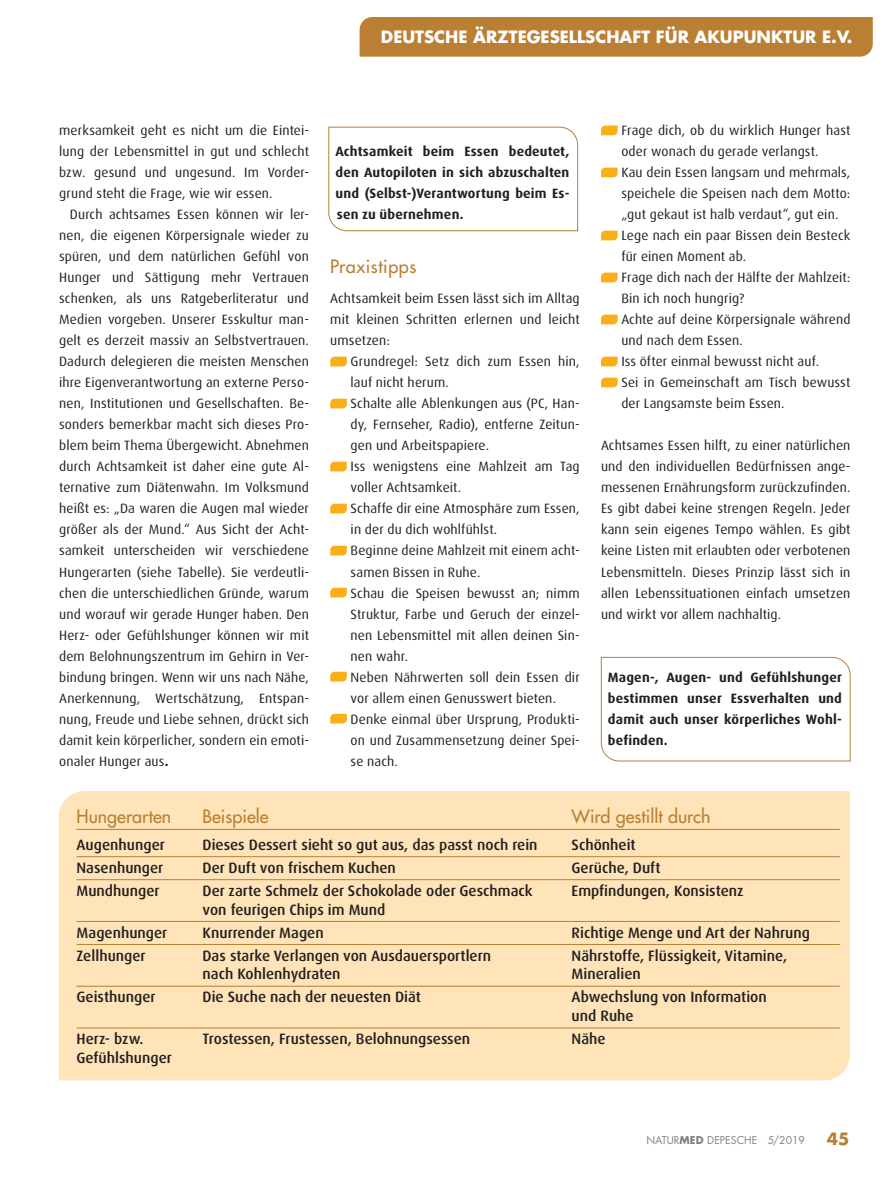
<style>
.page{position:relative;width:893px;height:1191px;background:#fff}
.page>*{position:absolute;margin:0;border:0;box-sizing:border-box;transform-origin:0 0}
.NM-Kasten{font:500 18px "Futura LT Pro";color:#ba7f32}
._00-NM-U3{font:500 18px "Futura LT Pro";letter-spacing:.03em;color:#ba7f32}
.NM-Rubrik-links{font:700 16.5px "Futura Std";color:#fff}
.t1{font:700 16.5px "Futura Std";color:#ba7f32}
.NM-Kasten-2{font:500 15px/18.8px "Dax OT";color:#231f20}
._03-NM-Fliess-ohneEi{font:13.5px/21px "Dax OT";letter-spacing:.01em;color:#231f20}
._03-NM-Fliess-einzug{font:13.5px/21px "Dax OT";letter-spacing:.01em;color:#231f20;text-align:justify}
._03-NM-Fliess-einzug-2{font:700 13.5px/21px "Dax OT";letter-spacing:.015em;color:#231f20;text-align:justify}
.t2{font:10.5px "Futura Std";color:#808285}
.s1{font-weight:700}
</style>
<div class="page">
<svg style="left:601px;top:126px;width:17px;height:9px"></svg>
<svg style="left:601px;top:168px;width:17px;height:9px"></svg>
<svg style="left:601px;top:231px;width:17px;height:9px"></svg>
<svg style="left:601px;top:273px;width:17px;height:9px"></svg>
<svg style="left:601px;top:315px;width:17px;height:9px"></svg>
<svg style="left:601px;top:357px;width:17px;height:9px"></svg>
<svg style="left:601px;top:378px;width:17px;height:9px"></svg>
<svg style="left:330px;top:357px;width:17px;height:9px"></svg>
<svg style="left:330px;top:399px;width:17px;height:9px"></svg>
<svg style="left:330px;top:462px;width:17px;height:9px"></svg>
<svg style="left:330px;top:504px;width:17px;height:9px"></svg>
<svg style="left:330px;top:546px;width:17px;height:9px"></svg>
<svg style="left:330px;top:588px;width:17px;height:9px"></svg>
<svg style="left:330px;top:672px;width:17px;height:9px"></svg>
<svg style="left:330px;top:714px;width:17px;height:9px"></svg>
<div style="left:360px;top:17px;width:513px;height:40px;background:#ba7f32"></div>
<svg style="left:328px;top:127px;width:250px;height:104px"></svg>
<div style="left:59px;top:791px;width:791px;height:289px;background:#fee4b8"></div>
<hr style="left:77px;top:829px;width:763px;height:1px;background:#ba7f32">
<hr style="left:77px;top:856px;width:763px;height:1px;background:#ba7f32">
<hr style="left:77px;top:879px;width:763px;height:1px;background:#ba7f32">
<hr style="left:77px;top:921px;width:763px;height:1px;background:#ba7f32">
<hr style="left:77px;top:944px;width:763px;height:1px;background:#ba7f32">
<hr style="left:77px;top:985px;width:763px;height:1px;background:#ba7f32">
<hr style="left:77px;top:1027px;width:763px;height:1px;background:#ba7f32">
<svg style="left:601px;top:657px;width:250px;height:104px"></svg>
<p class="NM-Rubrik-links" style="left:381px;top:25px;width:473px">DEUTSCHE ÄRZTEGESELLSCHAFT FÜR AKUPUNKTUR E.V.</p>
<p class="_03-NM-Fliess-einzug" style="left:59px;top:120px;width:251px">merksamkeit geht es nicht um die Eintei&shy;lung der Lebensmittel in gut und schlecht bzw. gesund und ungesund. Im Vorder&shy;grund steht die Frage, wie wir essen.</p>
<p class="_03-NM-Fliess-einzug" style="left:59px;top:204px;width:251px;text-indent:11px">Durch achtsames Essen können wir ler&shy;nen, die eigenen Körpersignale wieder zu spüren, und dem natürlichen Gefühl von Hunger und Sättigung mehr Vertrauen schenken, als uns Ratgeberliteratur und Medien vorgeben. Unserer Esskultur man&shy;gelt es derzeit massiv an Selbstvertrauen.<br>Dadurch delegieren die meisten Menschen ihre Eigenverantwortung an externe Perso&shy;nen, Institutionen und Gesellschaften. Be&shy;sonders bemerkbar macht sich dieses Pro&shy;blem beim Thema Übergewicht. Abnehmen durch Achtsamkeit ist daher eine gute Al&shy;ternative zum Diätenwahn. Im Volksmund heißt es: „Da waren die Augen mal wieder größer als der Mund.“ Aus Sicht der Acht&shy;samkeit unterscheiden wir verschiedene Hungerarten (siehe Tabelle). Sie verdeutli&shy;chen die unterschiedlichen Gründe, warum und worauf wir gerade Hunger haben. Den Herz- oder Gefühlshunger können wir mit dem Belohnungszentrum im Gehirn in Ver&shy;bindung bringen. Wenn wir uns nach Nähe, Anerkennung, Wertschätzung, Entspan&shy;nung, Freude und Liebe sehnen, drückt sich damit kein körperlicher, sondern ein emoti&shy;onaler Hunger aus<span class="s1">.</span></p>
<p class="_03-NM-Fliess-einzug-2" style="left:335px;top:141px;width:236px">Achtsamkeit beim Essen bedeutet, den Autopiloten in sich abzuschalten und (Selbst-)Verantwortung beim Es&shy;sen zu übernehmen.</p>
<p class="_00-NM-U3" style="left:330px;top:253px;width:88px">Praxistipps</p>
<p class="_03-NM-Fliess-ohneEi" style="left:330px;top:288px;width:251px;text-align:justify">Achtsamkeit beim Essen lässt sich im Alltag mit kleinen Schritten erlernen und leicht umsetzen:</p>
<p class="_03-NM-Fliess-ohneEi" style="left:351px;top:351px;width:231px">Grundregel: Setz dich zum Essen hin, lauf nicht herum.</p>
<p class="_03-NM-Fliess-ohneEi" style="left:351px;top:393px;width:231px;text-align:justify">Schalte alle Ablenkungen aus (PC, Han&shy;dy, Fernseher, Radio), entferne Zeitun&shy;gen und Arbeitspapiere.</p>
<p class="_03-NM-Fliess-ohneEi" style="left:351px;top:456px;width:231px">Iss wenigstens eine Mahlzeit am Tag voller Achtsamkeit.</p>
<p class="_03-NM-Fliess-ohneEi" style="left:351px;top:498px;width:231px">Schaffe dir eine Atmosphäre zum Essen, in der du dich wohlfühlst.</p>
<p class="_03-NM-Fliess-ohneEi" style="left:351px;top:540px;width:231px">Beginne deine Mahlzeit mit einem acht&shy;samen Bissen in Ruhe.</p>
<p class="_03-NM-Fliess-ohneEi" style="left:351px;top:582px;width:231px;text-align:justify">Schau die Speisen bewusst an; nimm Struktur, Farbe und Geruch der einzel&shy;nen Lebensmittel mit allen deinen Sin&shy;nen wahr.</p>
<p class="_03-NM-Fliess-ohneEi" style="left:351px;top:666px;width:231px">Neben Nährwerten soll dein Essen dir vor allem einen Genusswert bieten.</p>
<p class="_03-NM-Fliess-ohneEi" style="left:351px;top:708px;width:231px;text-align:justify">Denke einmal über Ursprung, Produkti&shy;on und Zusammensetzung deiner Spei&shy;se nach.</p>
<p class="_03-NM-Fliess-ohneEi" style="left:621px;top:120px;width:231px">Frage dich, ob du wirklich Hunger hast oder wonach du gerade verlangst.</p>
<p class="_03-NM-Fliess-ohneEi" style="left:621px;top:162px;width:231px;text-align:justify">Kau dein Essen langsam und mehrmals, speichele die Speisen nach dem Motto: „gut gekaut ist halb verdaut“, gut ein.</p>
<p class="_03-NM-Fliess-ohneEi" style="left:621px;top:225px;width:231px">Lege nach ein paar Bissen dein Besteck für einen Moment ab.</p>
<p class="_03-NM-Fliess-ohneEi" style="left:621px;top:267px;width:231px">Frage dich nach der Hälfte der Mahlzeit:<br>Bin ich noch hungrig?</p>
<p class="_03-NM-Fliess-ohneEi" style="left:621px;top:309px;width:231px">Achte auf deine Körpersignale während und nach dem Essen.</p>
<p class="_03-NM-Fliess-ohneEi" style="left:621px;top:351px;width:199px">Iss öfter einmal bewusst nicht auf.</p>
<p class="_03-NM-Fliess-ohneEi" style="left:621px;top:372px;width:231px">Sei in Gemeinschaft am Tisch bewusst der Langsamste beim Essen.</p>
<p class="_03-NM-Fliess-ohneEi" style="left:601px;top:435px;width:251px;text-align:justify">Achtsames Essen hilft, zu einer natürlichen und den individuellen Bedürfnissen ange&shy;messenen Ernährungsform zurückzufinden.<br>Es gibt dabei keine strengen Regeln. Jeder kann sein eigenes Tempo wählen. Es gibt keine Listen mit erlaubten oder verbotenen Lebensmitteln. Dieses Prinzip lässt sich in allen Lebenssituationen einfach umsetzen und wirkt vor allem nachhaltig.</p>
<p class="_03-NM-Fliess-einzug-2" style="left:608px;top:666px;width:236px">Magen-, Augen- und Gefühlshunger bestimmen unser Essverhalten und damit auch unser körperliches Wohl&shy;befinden.</p>
<p class="NM-Kasten" style="left:77px;top:802px;width:96px">Hungerarten</p>
<p class="NM-Kasten" style="left:203px;top:802px;width:68px">Beispiele</p>
<p class="NM-Kasten" style="left:572px;top:802px;width:140px">Wird gestillt durch</p>
<p class="NM-Kasten-2" style="left:77px;top:835px;width:90px">Augenhunger</p>
<p class="NM-Kasten-2" style="left:203px;top:835px;width:337px">Dieses Dessert sieht so gut aus, das passt noch rein</p>
<p class="NM-Kasten-2" style="left:572px;top:835px;width:66px">Schönheit</p>
<p class="NM-Kasten-2" style="left:77px;top:858px;width:88px">Nasenhunger</p>
<p class="NM-Kasten-2" style="left:203px;top:858px;width:195px">Der Duft von frischem Kuchen</p>
<p class="NM-Kasten-2" style="left:572px;top:858px;width:90px">Gerüche, Duft</p>
<p class="NM-Kasten-2" style="left:77px;top:881px;width:85px">Mundhunger</p>
<p class="NM-Kasten-2" style="left:203px;top:881px;width:332px">Der zarte Schmelz der Schokolade oder Geschmack</p>
<p class="NM-Kasten-2" style="left:572px;top:881px;width:174px">Empfindungen, Konsistenz</p>
<p class="NM-Kasten-2" style="left:203px;top:900px;width:184px">von feurigen Chips im Mund</p>
<p class="NM-Kasten-2" style="left:77px;top:923px;width:92px">Magenhunger</p>
<p class="NM-Kasten-2" style="left:203px;top:923px;width:123px">Knurrender Magen</p>
<p class="NM-Kasten-2" style="left:572px;top:923px;width:240px">Richtige Menge und Art der Nahrung</p>
<p class="NM-Kasten-2" style="left:77px;top:946px;width:71px">Zellhunger</p>
<p class="NM-Kasten-2" style="left:203px;top:946px;width:290px">Das starke Verlangen von Ausdauersportlern</p>
<p class="NM-Kasten-2" style="left:572px;top:946px;width:217px">Nährstoffe, Flüssigkeit, Vitamine,</p>
<p class="NM-Kasten-2" style="left:203px;top:965px;width:140px">nach Kohlenhydraten</p>
<p class="NM-Kasten-2" style="left:572px;top:965px;width:71px">Mineralien</p>
<p class="NM-Kasten-2" style="left:77px;top:988px;width:81px">Geisthunger</p>
<p class="NM-Kasten-2" style="left:203px;top:988px;width:220px">Die Suche nach der neuesten Diät</p>
<p class="NM-Kasten-2" style="left:572px;top:988px;width:197px">Abwechslung von Information und Ruhe</p>
<p class="NM-Kasten-2" style="left:77px;top:1029px;width:68px">Herz- bzw.</p>
<p class="NM-Kasten-2" style="left:203px;top:1029px;width:269px">Trostessen, Frustessen, Belohnungsessen</p>
<p class="NM-Kasten-2" style="left:572px;top:1029px;width:36px">Nähe</p>
<p class="NM-Kasten-2" style="left:77px;top:1048px;width:97px">Gefühlshunger</p>
<p class="t2" style="left:646px;top:1133px;width:160px">NATUR<span class="s1">MED</span> DEPESCHE 5/2019</p>
<p class="t1" style="left:827px;top:1127px;width:24px">45</p>
</div>
